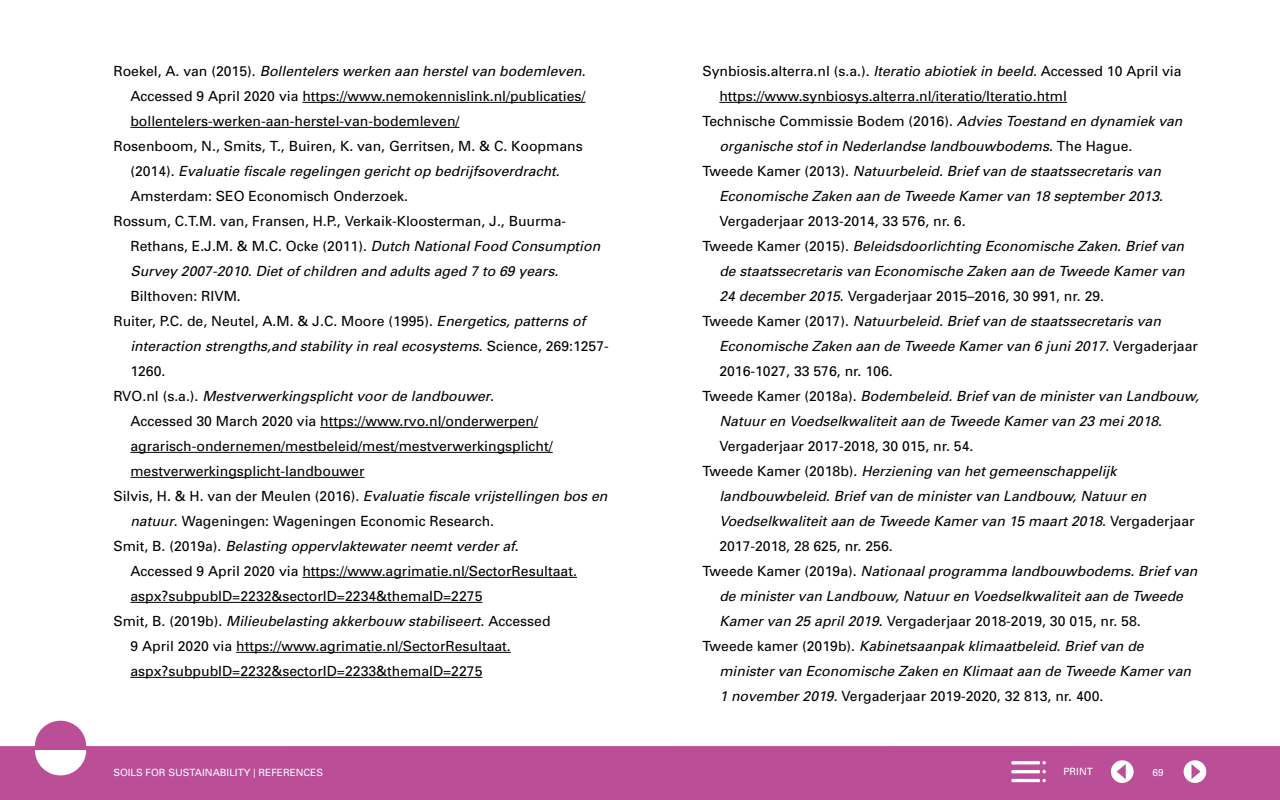
<style>
.page{position:relative;width:1280px;height:800px;background:#fff}
.page>*{position:absolute;margin:0;border:0;box-sizing:border-box;transform-origin:0 0}
.t1{font:italic 14px/25px "Univers";color:#000}
.t2{font:14px/25px "Univers";color:#000}
.t3{font:10px "Univers";color:#fff}
.s1{font-style:italic}
.s2{font-style:normal}
.s3{font-size:12.9px}
</style>
<div class="page">
<svg style="left:0;top:721px;width:1280px;height:79px;fill:#ba4e97"></svg>
<div style="left:1111px;top:760px;width:23px;height:23px;background:#fff;border-radius:50%"></div>
<svg style="left:1117px;top:764px;width:9px;height:15px"></svg>
<div style="left:1184px;top:760px;width:22px;height:23px;background:#fff;border-radius:50%"></div>
<svg style="left:1191px;top:764px;width:10px;height:15px"></svg>
<svg style="left:1042px;top:779px;width:4px;height:3px"></svg>
<hr style="left:1011px;top:779px;width:29px;height:3px;background:#fff">
<hr style="left:1011px;top:770px;width:29px;height:3px;background:#fff">
<svg style="left:1042px;top:770px;width:4px;height:3px"></svg>
<hr style="left:1011px;top:761px;width:29px;height:3px;background:#fff">
<svg style="left:1042px;top:761px;width:4px;height:3px"></svg>
<hr style="left:302px;top:102px;width:283px;height:1px;background:#000">
<hr style="left:130px;top:127px;width:329px;height:1px;background:#000">
<hr style="left:320px;top:427px;width:218px;height:1px;background:#000">
<hr style="left:130px;top:452px;width:423px;height:1px;background:#000">
<hr style="left:130px;top:477px;width:235px;height:1px;background:#000">
<hr style="left:302px;top:577px;width:275px;height:1px;background:#000">
<hr style="left:130px;top:602px;width:352px;height:1px;background:#000">
<hr style="left:236px;top:652px;width:275px;height:1px;background:#000">
<hr style="left:130px;top:677px;width:352px;height:1px;background:#000">
<hr style="left:719px;top:102px;width:348px;height:1px;background:#000">
<p class="t2" style="left:130px;top:58px;width:457px;text-align:justify;text-indent:-17px">Roekel, A. van (2015). <span class="s1">Bollentelers werken aan herstel van bodemleven</span>.<br>Accessed 9 April 2020 via https://www.nemokennislink.nl/publicaties/ bollentelers-werken-aan-herstel-van-bodemleven/</p>
<p class="t2" style="left:130px;top:133px;width:454px;text-indent:-17px">Rosenboom, N., Smits, T., Buiren, K. van, Gerritsen, M. &amp; C. Koopmans (2014). <span class="s1">Evaluatie fiscale regelingen gericht op bedrijfsoverdracht</span>.<br>Amsterdam: SEO Economisch Onderzoek.</p>
<p class="t2" style="left:130px;top:208px;width:471px;text-indent:-17px">Rossum, C.T.M. van, Fransen, H.P., Verkaik-Kloosterman, J., Buurma-Rethans, E.J.M. &amp; M.C. Ocke (2011). <span class="s1">Dutch National Food Consumption Survey 2007-2010. Diet of children and adults aged 7 to 69 years.<br></span>Bilthoven: RIVM.</p>
<p class="t1" style="left:130px;top:308px;width:480px;text-indent:-17px"><span class="s2">Ruiter, P.C. de, Neutel, A.M. &amp; J.C. Moore (1995).</span> Energetics, patterns of interaction strengths,and stability in real ecosystems<span class="s2">. Science, 269:1257-<br>1260.</span></p>
<p class="t2" style="left:130px;top:383px;width:424px;text-indent:-17px">RVO.nl (s.a.). <span class="s1">Mestverwerkingsplicht voor de landbouwer</span>.<br>Accessed 30 March 2020 via https://www.rvo.nl/onderwerpen/ agrarisch-ondernemen/mestbeleid/mest/mestverwerkingsplicht/ mestverwerkingsplicht-landbouwer</p>
<p class="t2" style="left:130px;top:483px;width:479px;text-indent:-17px">Silvis, H. &amp; H. van der Meulen (2016). <span class="s1">Evaluatie fiscale vrijstellingen bos en natuur</span>. Wageningen: Wageningen Economic Research.</p>
<p class="t2" style="left:130px;top:533px;width:448px;text-indent:-17px">Smit, B. (2019a). <span class="s1">Belasting oppervlaktewater neemt verder af</span>.<br>Accessed 9 April 2020 via https://www.agrimatie.nl/SectorResultaat. aspx?subpubID=2232&amp;sectorID=2234&amp;themaID=2275</p>
<p class="t2" style="left:130px;top:608px;width:422px;text-indent:-17px">Smit, B. (2019b). <span class="s1">Milieubelasting akkerbouw stabiliseert</span>. Accessed<br>9 April 2020 via https://www.agrimatie.nl/SectorResultaat. aspx?subpubID=2232&amp;sectorID=2233&amp;themaID=2275</p>
<p class="t2" style="left:719px;top:58px;width:464px;text-indent:-17px">Synbiosis.alterra.nl (s.a.). <span class="s1">Iteratio abiotiek in beeld</span>. Accessed 10 April via https://www.synbiosys.alterra.nl/iteratio/Iteratio.html</p>
<p class="t1" style="left:719px;top:108px;width:465px;text-indent:-17px"><span class="s2">Technische Commissie Bodem (2016).</span> Advies Toestand en dynamiek van organische stof in Nederlandse landbouwbodems<span class="s2">. The Hague.</span></p>
<p class="t1" style="left:719px;top:158px;width:445px;text-indent:-17px"><span class="s2">Tweede Kamer (2013).</span> Natuurbeleid. Brief van de staatssecretaris van<br>Economische Zaken aan de Tweede Kamer van 18 september 2013<span class="s2">.<br>Vergaderjaar 2013-2014, 33 576, nr. 6.</span></p>
<p class="t1" style="left:719px;top:233px;width:467px;text-align:justify;text-indent:-17px"><span class="s2">Tweede Kamer (2015).</span> Beleidsdoorlichting Economische Zaken. Brief van de staatssecretaris van Economische Zaken aan de Tweede Kamer van 24 december 2015<span class="s2">. Vergaderjaar 2015–2016, 30 991, nr. 29.</span></p>
<p class="t1" style="left:719px;top:308px;width:480px;text-indent:-17px"><span class="s2">Tweede Kamer (2017).</span> Natuurbeleid. Brief van de staatssecretaris van<br>Economische Zaken aan de Tweede Kamer van 6 juni 2017<span class="s2">. Vergaderjaar<br>2016-1027, 33 576, nr. 106.</span></p>
<p class="t1" style="left:719px;top:383px;width:481px;text-indent:-17px"><span class="s2">Tweede Kamer (2018a).</span> Bodembeleid. Brief van de minister van Landbouw,<br>Natuur en Voedselkwaliteit aan de Tweede Kamer van 23 mei 2018<span class="s2">.<br>Vergaderjaar 2017-2018, 30 015, nr. 54.</span></p>
<p class="t1" style="left:719px;top:458px;width:477px;text-indent:-17px"><span class="s2">Tweede Kamer (2018b).</span> Herziening van het gemeenschappelijk landbouwbeleid. Brief van de minister van Landbouw, Natuur en Voedselkwaliteit aan de Tweede Kamer van 15 maart 2018<span class="s2">. Vergaderjaar 2017-2018, 28 625, nr. 256.</span></p>
<p class="t1" style="left:719px;top:558px;width:480px;text-indent:-17px"><span class="s2">Tweede Kamer (2019a).</span> Nationaal programma landbouwbodems. Brief van de minister van Landbouw, Natuur en Voedselkwaliteit aan de Tweede<br>Kamer van 25 april 2019<span class="s2">. Vergaderjaar 2018-2019, 30 015, nr. 58.</span></p>
<p class="t1" style="left:719px;top:633px;width:473px;text-indent:-17px"><span class="s2">Tweede kamer (2019b).</span> Kabinetsaanpak klimaatbeleid. Brief van de minister van Economische Zaken en Klimaat aan de Tweede Kamer van<br>1 november 2019<span class="s2">. Vergaderjaar 2019-2020, 32 813, nr. 400.</span></p>
<p class="t3" style="left:113px;top:766px;width:211px">SOILS FOR SUSTAINABILITY <span class="s3">|</span> REFERENCES</p>
<p class="t3" style="left:1063px;top:765px;width:31px">PRINT</p>
<p class="t3" style="left:1153px;top:766px;width:13px">69</p>
</div>
